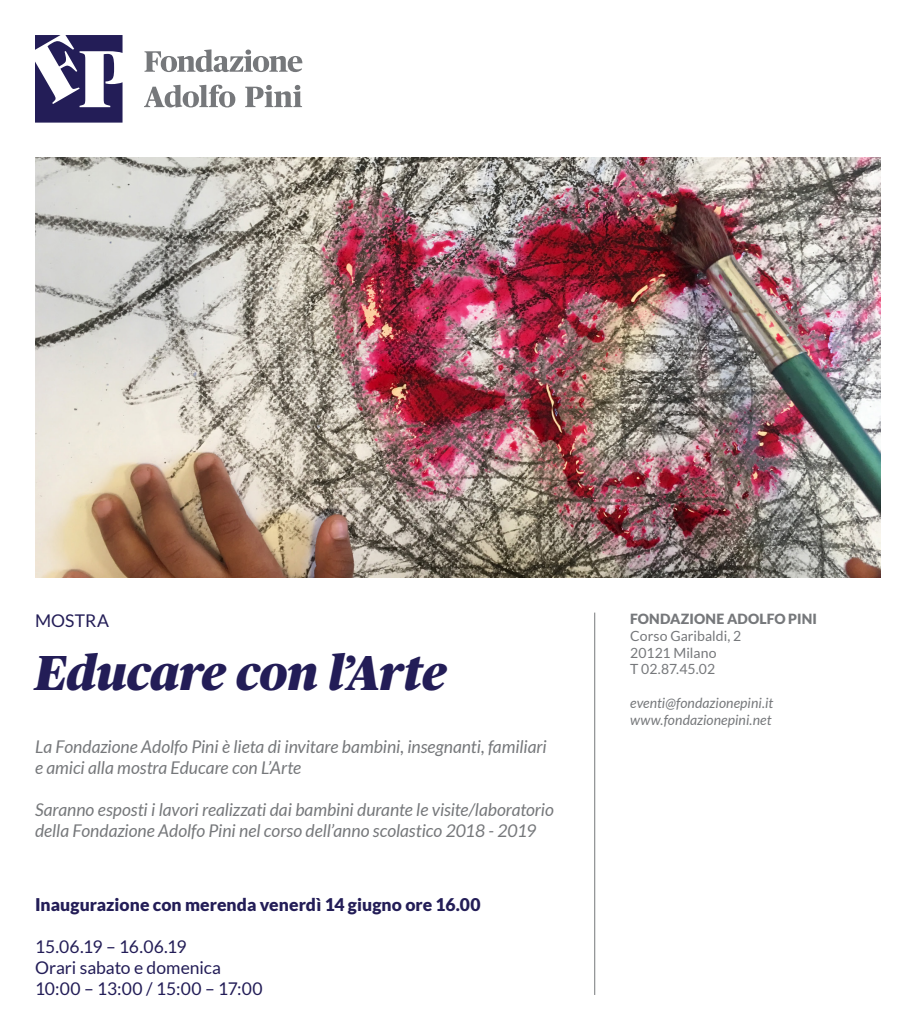
<style>
.page{position:relative;width:916px;height:1030px;background:#fff}
.page>*{position:absolute;margin:0;border:0;box-sizing:border-box;transform-origin:0 0}
.t1{font:italic 900 49px "Publico";color:#231d57}
.informazioni{font:italic 17.5px/21px "Lato";letter-spacing:-.005em;color:#76787b}
.informazioni-2{font:17.5px/21px "Lato";color:#231d57}
.informazioni-3{font:900 17.5px "Lato";letter-spacing:.005em;color:#231d57}
.informazioni-4{font:italic 14px "Lato";letter-spacing:.005em;color:#76787b}
.informazioni-5{font:14px "Lato";letter-spacing:.005em;color:#76787b}
.informazioni-6{font:900 14px "Lato";letter-spacing:.01em;color:#76787b}
</style>
<div class="page">
<img style="left:35px;top:158px;width:846px;height:419px">
<svg style="left:35px;top:35px;width:87px;height:88px"></svg>
<svg style="left:144px;top:85px;width:158px;height:22px"></svg>
<svg style="left:144px;top:49px;width:158px;height:23px"></svg>
<hr style="left:594px;top:612px;width:1px;height:382px;background:#76787b">
<p class="informazioni-2" style="left:35px;top:609px;width:76px">MOSTRA</p>
<p class="t1" style="left:35px;top:644px;width:413px">Educare con l’Arte</p>
<p class="informazioni" style="left:35px;top:736px;width:513px">La Fondazione Adolfo Pini è lieta di invitare bambini, insegnanti, familiari</p>
<p class="informazioni" style="left:35px;top:757px;width:268px">e amici alla mostra Educare con L’Arte</p>
<p class="informazioni" style="left:35px;top:799px;width:520px">Saranno esposti i lavori realizzati dai bambini durante le visite/laboratorio della Fondazione Adolfo Pini nel corso dell’anno scolastico 2018 - 2019</p>
<p class="informazioni-3" style="left:35px;top:893px;width:447px">Inaugurazione con merenda venerdì 14 giugno ore 16.00</p>
<p class="informazioni-2" style="left:35px;top:935px;width:229px">15.06.19 – 16.06.19<br>Orari sabato e domenica<br>10:00 – 13:00 / 15:00 – 17:00</p>
<p class="informazioni-6" style="left:630px;top:610px;width:188px">FONDAZIONE ADOLFO PINI</p>
<p class="informazioni-5" style="left:630px;top:627px;width:113px">Corso Garibaldi, 2</p>
<p class="informazioni-5" style="left:630px;top:644px;width:88px">20121 Milano</p>
<p class="informazioni-5" style="left:630px;top:661px;width:87px">T 02.87.45.02</p>
<p class="informazioni-4" style="left:630px;top:694px;width:145px">eventi@fondazionepini.it</p>
<p class="informazioni-4" style="left:630px;top:711px;width:143px">www.fondazionepini.net</p>
</div>
